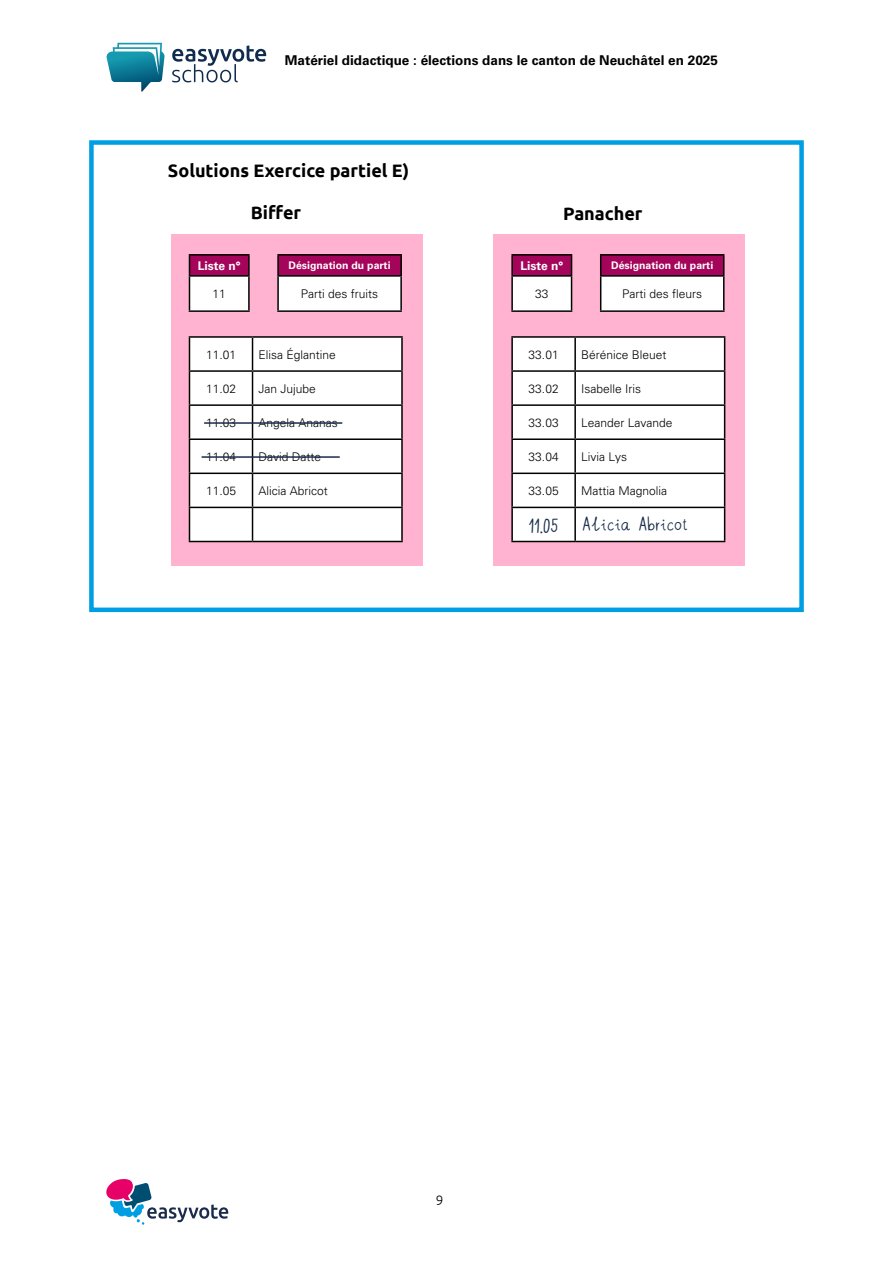
<style>
.page{position:relative;width:893px;height:1263px;background:#fff}
.page>*{position:absolute;margin:0;border:0;box-sizing:border-box;transform-origin:0 0}
.t1{font:27px "Wn handschrift";color:#1a2b4c}
.t2{font:700 18px "Ubuntu";color:#000}
.t3{font:700 13.5px "Univers";color:#000}
.t4{font:300 13.5px "Ubuntu";color:#000}
.t5{font:300 12px "Univers";color:#000}
.t6{font:700 12px "Univers";color:#fff}
.t7{font:700 10.5px "Univers";color:#fff}
</style>
<div class="page">
<svg style="left:106px;top:1179px;width:122px;height:46px"></svg>
<svg style="left:172px;top:45px;width:94px;height:37px"></svg>
<svg style="left:106px;top:43px;width:59px;height:49px"></svg>
<div style="left:89px;top:140px;width:715px;height:472px;border:4px solid #009fe3"></div>
<div style="left:171px;top:234px;width:252px;height:331px;background:#ffb3d1"></div>
<div style="left:190px;top:338px;width:211px;height:203px;background:#fff"></div>
<hr style="left:189px;top:336px;width:64px;height:2px;background:#000">
<hr style="left:189px;top:338px;width:1px;height:32px;background:#000">
<hr style="left:253px;top:336px;width:150px;height:2px;background:#000">
<hr style="left:252px;top:338px;width:1px;height:32px;background:#000">
<hr style="left:401px;top:338px;width:2px;height:32px;background:#000">
<hr style="left:189px;top:370px;width:64px;height:2px;background:#000">
<hr style="left:189px;top:372px;width:1px;height:32px;background:#000">
<hr style="left:253px;top:370px;width:150px;height:2px;background:#000">
<hr style="left:252px;top:372px;width:1px;height:32px;background:#000">
<hr style="left:401px;top:372px;width:2px;height:32px;background:#000">
<hr style="left:189px;top:404px;width:64px;height:2px;background:#000">
<hr style="left:189px;top:406px;width:1px;height:32px;background:#000">
<hr style="left:253px;top:404px;width:150px;height:2px;background:#000">
<hr style="left:252px;top:406px;width:1px;height:32px;background:#000">
<hr style="left:401px;top:406px;width:2px;height:32px;background:#000">
<hr style="left:189px;top:438px;width:64px;height:2px;background:#000">
<hr style="left:189px;top:440px;width:1px;height:33px;background:#000">
<hr style="left:253px;top:438px;width:150px;height:2px;background:#000">
<hr style="left:252px;top:440px;width:1px;height:33px;background:#000">
<hr style="left:401px;top:440px;width:2px;height:33px;background:#000">
<hr style="left:189px;top:473px;width:64px;height:1px;background:#000">
<hr style="left:189px;top:474px;width:1px;height:33px;background:#000">
<hr style="left:253px;top:473px;width:150px;height:1px;background:#000">
<hr style="left:252px;top:474px;width:1px;height:33px;background:#000">
<hr style="left:401px;top:474px;width:2px;height:33px;background:#000">
<hr style="left:189px;top:507px;width:64px;height:1px;background:#000">
<hr style="left:189px;top:508px;width:1px;height:33px;background:#000">
<hr style="left:253px;top:507px;width:150px;height:1px;background:#000">
<hr style="left:252px;top:508px;width:1px;height:33px;background:#000">
<hr style="left:401px;top:508px;width:2px;height:33px;background:#000">
<hr style="left:189px;top:541px;width:64px;height:1px;background:#000">
<hr style="left:253px;top:541px;width:150px;height:1px;background:#000">
<div style="left:189px;top:255px;width:60px;height:21px;background:#a4055a"></div>
<div style="left:189px;top:276px;width:60px;height:35px;background:#fff"></div>
<hr style="left:189px;top:254px;width:61px;height:2px;background:#000">
<svg style="left:189px;top:256px;width:1px;height:19px"></svg>
<svg style="left:248px;top:256px;width:2px;height:19px"></svg>
<hr style="left:189px;top:275px;width:61px;height:2px;background:#000">
<hr style="left:189px;top:277px;width:1px;height:33px;background:#000">
<hr style="left:248px;top:277px;width:2px;height:33px;background:#000">
<hr style="left:189px;top:310px;width:61px;height:2px;background:#000">
<div style="left:278px;top:255px;width:123px;height:21px;background:#a4055a"></div>
<div style="left:278px;top:276px;width:123px;height:35px;background:#fff"></div>
<hr style="left:277px;top:254px;width:125px;height:2px;background:#000">
<svg style="left:277px;top:256px;width:2px;height:19px"></svg>
<svg style="left:400px;top:256px;width:2px;height:19px"></svg>
<hr style="left:277px;top:275px;width:125px;height:2px;background:#000">
<hr style="left:277px;top:277px;width:2px;height:33px;background:#000">
<hr style="left:400px;top:277px;width:2px;height:33px;background:#000">
<hr style="left:277px;top:310px;width:125px;height:2px;background:#000">
<div style="left:493px;top:234px;width:252px;height:331px;background:#ffb3d1"></div>
<div style="left:513px;top:338px;width:211px;height:203px;background:#fff"></div>
<hr style="left:511px;top:336px;width:64px;height:2px;background:#000">
<hr style="left:511px;top:338px;width:2px;height:32px;background:#000">
<hr style="left:575px;top:336px;width:150px;height:2px;background:#000">
<hr style="left:574px;top:338px;width:2px;height:32px;background:#000">
<hr style="left:724px;top:338px;width:1px;height:32px;background:#000">
<hr style="left:511px;top:370px;width:64px;height:2px;background:#000">
<hr style="left:511px;top:372px;width:2px;height:32px;background:#000">
<hr style="left:575px;top:370px;width:150px;height:2px;background:#000">
<hr style="left:574px;top:372px;width:2px;height:32px;background:#000">
<hr style="left:724px;top:372px;width:1px;height:32px;background:#000">
<hr style="left:511px;top:404px;width:64px;height:2px;background:#000">
<hr style="left:511px;top:406px;width:2px;height:32px;background:#000">
<hr style="left:575px;top:404px;width:150px;height:2px;background:#000">
<hr style="left:574px;top:406px;width:2px;height:32px;background:#000">
<hr style="left:724px;top:406px;width:1px;height:32px;background:#000">
<hr style="left:511px;top:438px;width:64px;height:2px;background:#000">
<hr style="left:511px;top:440px;width:2px;height:33px;background:#000">
<hr style="left:575px;top:438px;width:150px;height:2px;background:#000">
<hr style="left:574px;top:440px;width:2px;height:33px;background:#000">
<hr style="left:724px;top:440px;width:1px;height:33px;background:#000">
<hr style="left:511px;top:473px;width:64px;height:1px;background:#000">
<hr style="left:511px;top:474px;width:2px;height:33px;background:#000">
<hr style="left:575px;top:473px;width:150px;height:1px;background:#000">
<hr style="left:574px;top:474px;width:2px;height:33px;background:#000">
<hr style="left:724px;top:474px;width:1px;height:33px;background:#000">
<hr style="left:511px;top:507px;width:64px;height:1px;background:#000">
<hr style="left:511px;top:508px;width:2px;height:33px;background:#000">
<hr style="left:575px;top:507px;width:150px;height:1px;background:#000">
<hr style="left:574px;top:508px;width:2px;height:33px;background:#000">
<hr style="left:724px;top:508px;width:1px;height:33px;background:#000">
<hr style="left:511px;top:541px;width:64px;height:1px;background:#000">
<hr style="left:575px;top:541px;width:150px;height:1px;background:#000">
<div style="left:512px;top:255px;width:60px;height:21px;background:#a4055a"></div>
<div style="left:512px;top:276px;width:60px;height:35px;background:#fff"></div>
<hr style="left:511px;top:254px;width:61px;height:2px;background:#000">
<svg style="left:511px;top:256px;width:2px;height:19px"></svg>
<svg style="left:571px;top:256px;width:1px;height:19px"></svg>
<hr style="left:511px;top:275px;width:61px;height:2px;background:#000">
<hr style="left:511px;top:277px;width:2px;height:33px;background:#000">
<hr style="left:571px;top:277px;width:1px;height:33px;background:#000">
<hr style="left:511px;top:310px;width:61px;height:2px;background:#000">
<div style="left:601px;top:255px;width:123px;height:21px;background:#a4055a"></div>
<div style="left:601px;top:276px;width:123px;height:35px;background:#fff"></div>
<hr style="left:600px;top:254px;width:124px;height:2px;background:#000">
<svg style="left:600px;top:256px;width:1px;height:19px"></svg>
<svg style="left:723px;top:256px;width:1px;height:19px"></svg>
<hr style="left:600px;top:275px;width:124px;height:2px;background:#000">
<hr style="left:600px;top:277px;width:1px;height:33px;background:#000">
<hr style="left:723px;top:277px;width:1px;height:33px;background:#000">
<hr style="left:600px;top:310px;width:124px;height:2px;background:#000">
<hr style="left:204px;top:422px;width:138px;height:2px;background:#1a2b4c">
<hr style="left:202px;top:456px;width:138px;height:2px;background:#1a2b4c">
<p class="t3" style="left:285px;top:53px;width:434px">Matériel didactique : élections dans le canton de Neuchâtel en 2025</p>
<h2 class="t2" style="left:168px;top:160px;width:243px">Solutions Exercice partiel E)</h2>
<h2 class="t2" style="left:251px;top:201px;width:52px">Biffer</h2>
<h2 class="t2" style="left:563px;top:203px;width:81px">Panacher</h2>
<p class="t6" style="left:198px;top:259px;width:44px">Liste n°</p>
<p class="t5" style="left:213px;top:287px;width:15px">11</p>
<p class="t7" style="left:289px;top:259px;width:104px">Désignation du parti</p>
<p class="t5" style="left:301px;top:287px;width:79px">Parti des fruits</p>
<p class="t6" style="left:520px;top:259px;width:44px">Liste n°</p>
<p class="t5" style="left:535px;top:287px;width:15px">33</p>
<p class="t7" style="left:611px;top:259px;width:104px">Désignation du parti</p>
<p class="t5" style="left:622px;top:287px;width:82px">Parti des fleurs</p>
<p class="t5" style="left:206px;top:347px;width:32px">11.01</p>
<p class="t5" style="left:259px;top:347px;width:79px">Elisa Églantine</p>
<p class="t5" style="left:206px;top:381px;width:32px">11.02</p>
<p class="t5" style="left:259px;top:381px;width:59px">Jan Jujube</p>
<p class="t5" style="left:206px;top:415px;width:32px">11.03</p>
<p class="t5" style="left:259px;top:415px;width:81px">Angela Ananas</p>
<p class="t5" style="left:206px;top:449px;width:32px">11.04</p>
<p class="t5" style="left:259px;top:449px;width:64px">David Datte</p>
<p class="t5" style="left:206px;top:484px;width:32px">11.05</p>
<p class="t5" style="left:259px;top:484px;width:71px">Alicia Abricot</p>
<p class="t5" style="left:529px;top:347px;width:32px">33.01</p>
<p class="t5" style="left:581px;top:347px;width:87px">Bérénice Bleuet</p>
<p class="t5" style="left:529px;top:381px;width:32px">33.02</p>
<p class="t5" style="left:581px;top:381px;width:62px">Isabelle Iris</p>
<p class="t5" style="left:529px;top:415px;width:32px">33.03</p>
<p class="t5" style="left:581px;top:415px;width:93px">Leander Lavande</p>
<p class="t5" style="left:529px;top:449px;width:32px">33.04</p>
<p class="t5" style="left:581px;top:449px;width:48px">Livia Lys</p>
<p class="t5" style="left:529px;top:484px;width:32px">33.05</p>
<p class="t5" style="left:581px;top:484px;width:87px">Mattia Magnolia</p>
<h1 class="t1" style="left:528px;top:514px;width:161px">11.05 Alicia Abricot</h1>
<p class="t4" style="left:436px;top:1192px;width:9px">9</p>
</div>
